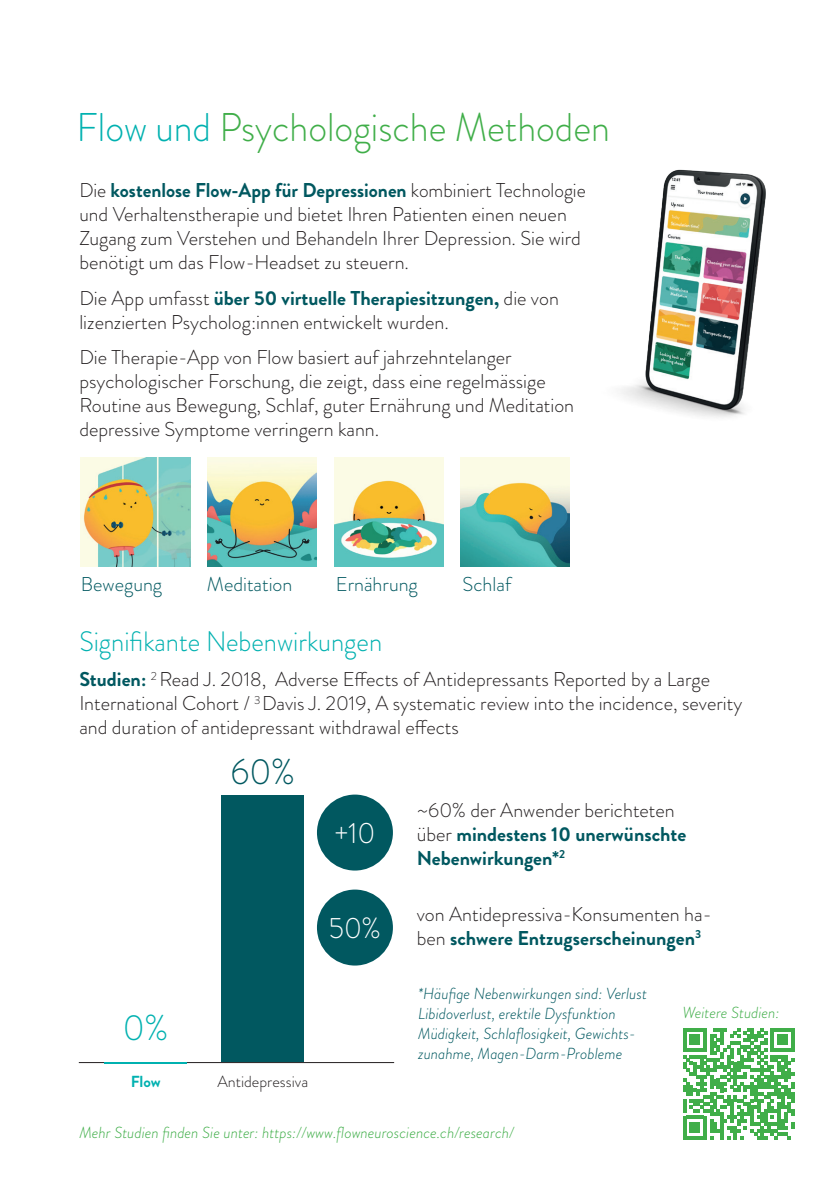
<style>
.page{position:relative;width:828px;height:1191px;background:#fff}
.page>*{position:absolute;margin:0;border:0;box-sizing:border-box;transform-origin:0 0}
.t1{font:300 40px "Brandon Grotesque";color:#40ae49;scale:.95 1}
.t2{font:300 36px "Brandon Grotesque";color:#015860;scale:.95 1}
.t3{font:300 36px "Brandon Grotesque";color:#00b1b0;scale:.95 1}
.t4{font:300 29.2px "Brandon Grotesque";color:#fff;scale:.95 1}
.t5{font:300 28px "Brandon Grotesque";color:#00b1b0;scale:.95 1}
.t6{font:300 20px/24px "Brandon Grotesque";color:#231f20}
.t7{font:700 20px/24px "Brandon Grotesque";color:#015860}
.t8{font:300 20px "Brandon Grotesque";color:#015860}
.t9{font:italic 300 16px/20px "Brandon Grotesque";color:#015860}
.t10{font:italic 300 16px "Brandon Grotesque";color:#40ae49}
.t11{font:300 16px "Brandon Grotesque";color:#231f20}
.t12{font:700 16px "Brandon Grotesque";color:#00b1b0}
.s1{color:#00b1b0}
.s2{font-weight:700;color:#015860}
.s3{font-weight:300;color:#231f20}
</style>
<div class="page">
<img style="left:621px;top:169px;width:145px;height:249px">
<img style="left:81px;top:458px;width:109px;height:108px">
<img style="left:207px;top:458px;width:110px;height:108px">
<img style="left:334px;top:458px;width:109px;height:108px">
<img style="left:460px;top:458px;width:110px;height:108px">
<svg style="left:683px;top:1028px;width:111px;height:111px"></svg>
<hr style="left:79px;top:1062px;width:315px;height:1px;background:#231f20">
<div style="left:222px;top:795px;width:82px;height:267px;background:#015860"></div>
<hr style="left:105px;top:1062px;width:82px;height:1px;background:#00b1b0">
<div style="left:317px;top:794px;width:76px;height:76px;background:#015860;border-radius:50%"></div>
<div style="left:317px;top:889px;width:76px;height:76px;background:#015860;border-radius:50%"></div>
<h1 class="t1" style="left:77px;top:100px;width:563px"><span class="s1">Flow und</span> Psychologische Methoden</h1>
<p class="t6" style="left:79px;top:179px;width:508px">Die <span class="s2">kostenlose Flow-App für Depressionen</span> kombiniert Technologie und Verhaltenstherapie und bietet Ihren Patienten einen neuen Zugang zum Verstehen und Behandeln Ihrer Depression. Sie wird benötigt um das Flow-Headset zu steuern.</p>
<p class="t6" style="left:79px;top:286px;width:481px">Die App umfasst <span class="s2">über 50 virtuelle Therapiesitzungen,</span> die von lizenzierten Psycholog:innen entwickelt wurden.</p>
<p class="t6" style="left:79px;top:345px;width:496px">Die Therapie-App von Flow basiert auf jahrzehntelanger psychologischer Forschung, die zeigt, dass eine regelmässige Routine aus Bewegung, Schlaf, guter Ernährung und Meditation depressive Symptome verringern kann.</p>
<p class="t8" style="left:81px;top:570px;width:83px">Bewegung</p>
<p class="t8" style="left:207px;top:570px;width:87px">Meditation</p>
<p class="t8" style="left:336px;top:570px;width:83px">Ernährung</p>
<p class="t8" style="left:462px;top:570px;width:50px">Schlaf</p>
<h3 class="t5" style="left:79px;top:622px;width:320px">Signifikante Nebenwirkungen</h3>
<p class="t6" style="left:79px;top:667px;width:664px"><span class="s2">Studien:</span> <sup>2</sup> Read J. 2018, Adverse Effects of Antidepressants Reported by a Large<br>International Cohort / <sup>3</sup>Davis J. 2019, A systematic review into the incidence, severity and duration of antidepressant withdrawal effects</p>
<h2 class="t2" style="left:230px;top:746px;width:69px">60%</h2>
<h3 class="t4" style="left:334px;top:813px;width:44px">+10</h3>
<h3 class="t4" style="left:329px;top:907px;width:56px">50%</h3>
<h2 class="t3" style="left:123px;top:1003px;width:49px">0%</h2>
<p class="t12" style="left:131px;top:1070px;width:32px">Flow</p>
<p class="t11" style="left:217px;top:1070px;width:92px">Antidepressiva</p>
<p class="t7" style="left:417px;top:798px;width:271px"><span class="s3">~60% der Anwender berichteten über</span> mindestens 10 unerwünschte<br>Nebenwirkungen*<sup>2</sup></p>
<p class="t6" style="left:417px;top:902px;width:297px">von Antidepressiva-Konsumenten ha&shy;ben <span class="s2">schwere Entzugserscheinungen</span><sup>3</sup></p>
<p class="t9" style="left:418px;top:983px;width:230px">*Häufige Nebenwirkungen sind: Verlust Libidoverlust, erektile Dysfunktion Müdigkeit, Schlaflosigkeit, Gewichts&shy;zunahme, Magen-Darm-Probleme</p>
<p class="t10" style="left:682px;top:1002px;width:99px">Weitere Studien:</p>
<p class="t10" style="left:79px;top:1122px;width:436px">Mehr Studien finden Sie unter: https://www.flowneuroscience.ch/research/</p>
</div>
